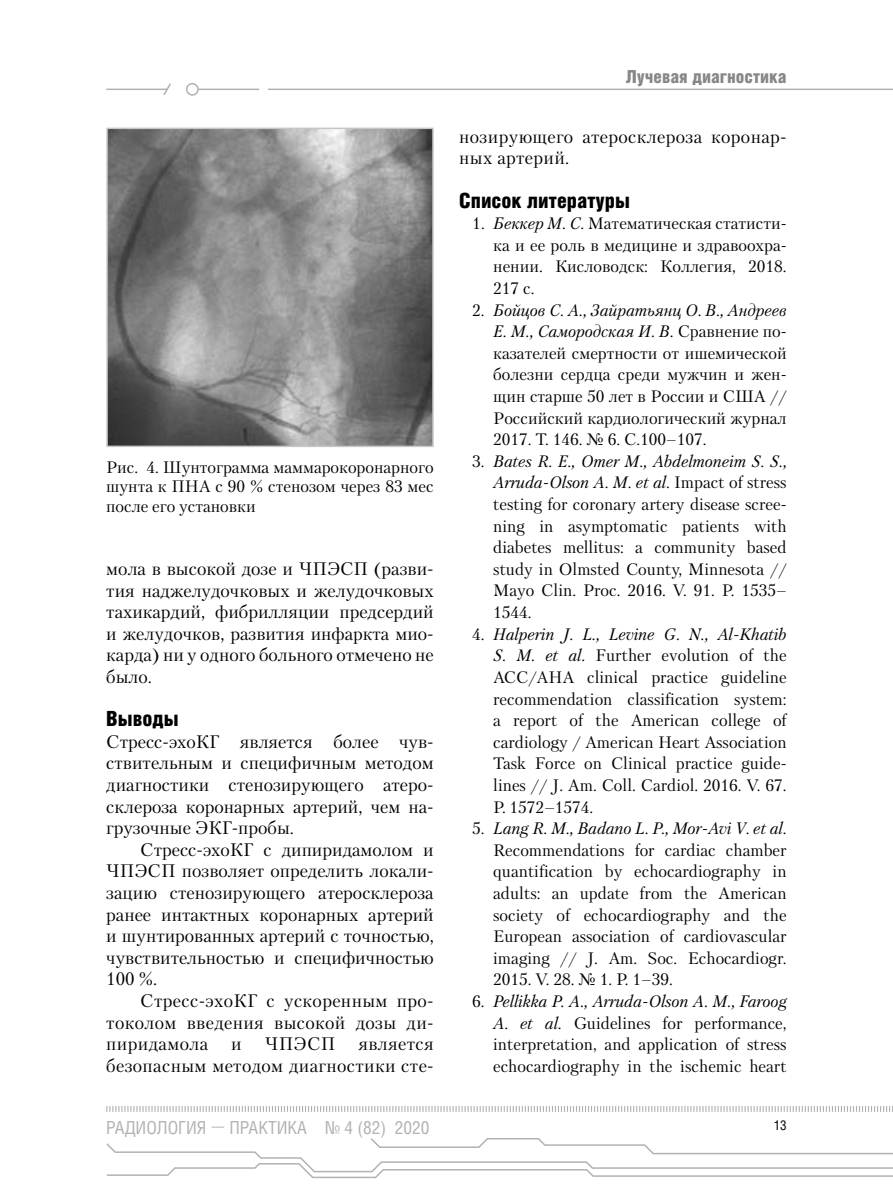
<style>
.page{position:relative;width:893px;height:1191px;background:#fff}
.page>*{position:absolute;margin:0;border:0;box-sizing:border-box;transform-origin:0 0}
.t1{font:900 21px "Helios Cond";color:#000}
.t2{font:18px/21.6px "Petersburg C";color:#000;text-align:justify}
.t3{font:18px/21.6px "Petersburg C";letter-spacing:.02em;color:#000;text-align:right}
.t4{font:18px "Helios Cond";color:#b3b2b2}
.t5{font:900 18px "Helios Cond";color:#878787}
.t6{font:16.5px/21.6px "Petersburg C";color:#000;text-align:justify}
.t7{font:13.5px "Helios Cond";color:#000}
.s1{font-style:italic}
.s2{font-family:"Petersburg C";font-weight:700}
</style>
<div class="page">
<svg style="left:106px;top:1106px;width:787px;height:6px"></svg>
<hr style="left:268px;top:89px;width:625px;height:1px;background:#b3b2b2">
<hr style="left:198px;top:89px;width:61px;height:1px;background:#b3b2b2">
<div style="left:186px;top:83px;width:13px;height:13px;border:2px solid #b3b2b2;border-radius:50%"></div>
<hr style="left:106px;top:89px;width:61px;height:1px;background:#b3b2b2">
<svg style="left:162px;top:83px;width:9px;height:12px"></svg>
<svg style="left:106px;top:1138px;width:787px;height:40px"></svg>
<img style="left:109px;top:131px;width:322px;height:313px">
<div style="left:106px;top:128px;width:328px;height:319px;border:2px solid #c6c6c6"></div>
<p class="t6" style="left:106px;top:457px;width:329px;line-height:19.8px">Рис. 4. Шунтограмма маммарокоронарного шунта к ПНА с 90 % стенозом через 83 мес после его установки</p>
<p class="t2" style="left:106px;top:557px;width:329px">мола в высокой дозе и ЧПЭСП (разви&shy;тия наджелудочковых и желудочковых тахикардий, фибрилляции предсердий и желудочков, развития инфаркта мио&shy;карда) ни у одного больного отмечено не было.</p>
<p class="t1" style="left:106px;top:706px;width:74px">Выводы</p>
<p class="t2" style="left:106px;top:730px;width:329px">Стресс-эхоКГ является более чув&shy;ствительным и специфичным методом диагностики стенозирующего атеро&shy;склероза коронарных артерий, чем на&shy;грузочные ЭКГ-пробы.</p>
<p class="t2" style="left:106px;top:838px;width:329px;text-indent:34px">Стресс-эхоКГ с дипиридамолом и ЧПЭСП позволяет определить локали&shy;зацию стенозирующего атеросклероза ранее интактных коронарных артерий и шунтированных артерий с точностью, чувствительностью и специфичностью 100 %.</p>
<p class="t2" style="left:106px;top:989px;width:329px;text-indent:34px">Стресс-эхоКГ с ускоренным про&shy;токолом введения высокой дозы ди&shy;пиридамола</p>
<p class="t2" style="left:231px;top:1033px;width:12px">и</p>
<p class="t2" style="left:265px;top:1033px;width:72px">ЧПЭСП</p>
<p class="t3" style="left:106px;top:1033px;width:329px">является<br>безопасным методом диагностики сте-</p>
<p class="t5" style="left:626px;top:66px;width:162px">Лучевая диагностика</p>
<p class="t3" style="left:459px;top:125px;width:329px;text-align:left">нозирующего атеросклероза коронар&shy;ных артерий.</p>
<p class="t1" style="left:459px;top:188px;width:172px">Список литературы</p>
<p class="t6" style="left:493px;top:212px;width:295px;text-indent:-21px">1. <span class="s1">Беккер М. С.</span> Математическая статисти&shy;ка и ее роль в медицине и здравоохра&shy;нении. Кисловодск: Коллегия, 2018.<br>217 с.</p>
<p class="t6" style="left:493px;top:299px;width:295px;text-indent:-21px">2. <span class="s1">Бойцов С. А., Зайратьянц О. В., Андреев Е. М., Самородская И. В.</span> Сравнение по&shy;казателей смертности от ишемической болезни сердца среди мужчин и жен&shy;щин старше 50 лет в России и США // Российский кардиологический журнал 2017. Т. 146. № 6. С.100–107.</p>
<p class="t6" style="left:493px;top:450px;width:295px;text-align:left;text-indent:-21px">3. <span class="s1">Bates R. E., Omer M., Abdelmoneim S. S., Arruda-Olson A. M. et al.</span> Impact of stress testing for coronary artery disease scree&shy;ning in asymptomatic patients with diabetes mellitus: a community based study in Olmsted County, Minnesota // Mayo Clin. Proc. 2016. V. 91. P. 1535– 1544.</p>
<p class="t6" style="left:493px;top:623px;width:295px;text-indent:-21px">4. <span class="s1">Halperin J. L., Levine G. N., Al-Khatib S. M. et al.</span> Further evolution of the ACC/AHA clinical practice guideline recommendation classification system: a report of the American сollege of сardiology / American Heart Association Task Force on Clinical practice guide&shy;lines // J. Am. Coll. Cardiol. 2016. V. 67.<br>P. 1572–1574.</p>
<p class="t6" style="left:493px;top:817px;width:295px;text-indent:-21px">5. <span class="s1">Lang R. M., Badano L. P., Mor-Avi V. et al.<br></span>Recommendations for cardiac chamber quantification by echocardiography in adults: an update from the American society of echocardiography and the European association of cardiovascular imaging // J. Am. Soc. Echocardiogr.<br>2015. V. 28. № 1. P. 1–39.</p>
<p class="t6" style="left:493px;top:990px;width:295px;text-indent:-21px">6. <span class="s1">Pellikka P. A., Arruda-Olson A. M., Faroog A. et al.</span> Guidelines for performance, interpretation, and application of stress echocardiography in the ischemic heart</p>
<p class="t4" style="left:106px;top:1116px;width:325px">РАДИОЛОГИЯ <span class="s2">—</span> ПРАКТИКА № 4 (82) 2020</p>
<p class="t7" style="left:774px;top:1117px;width:14px">13</p>
</div>
